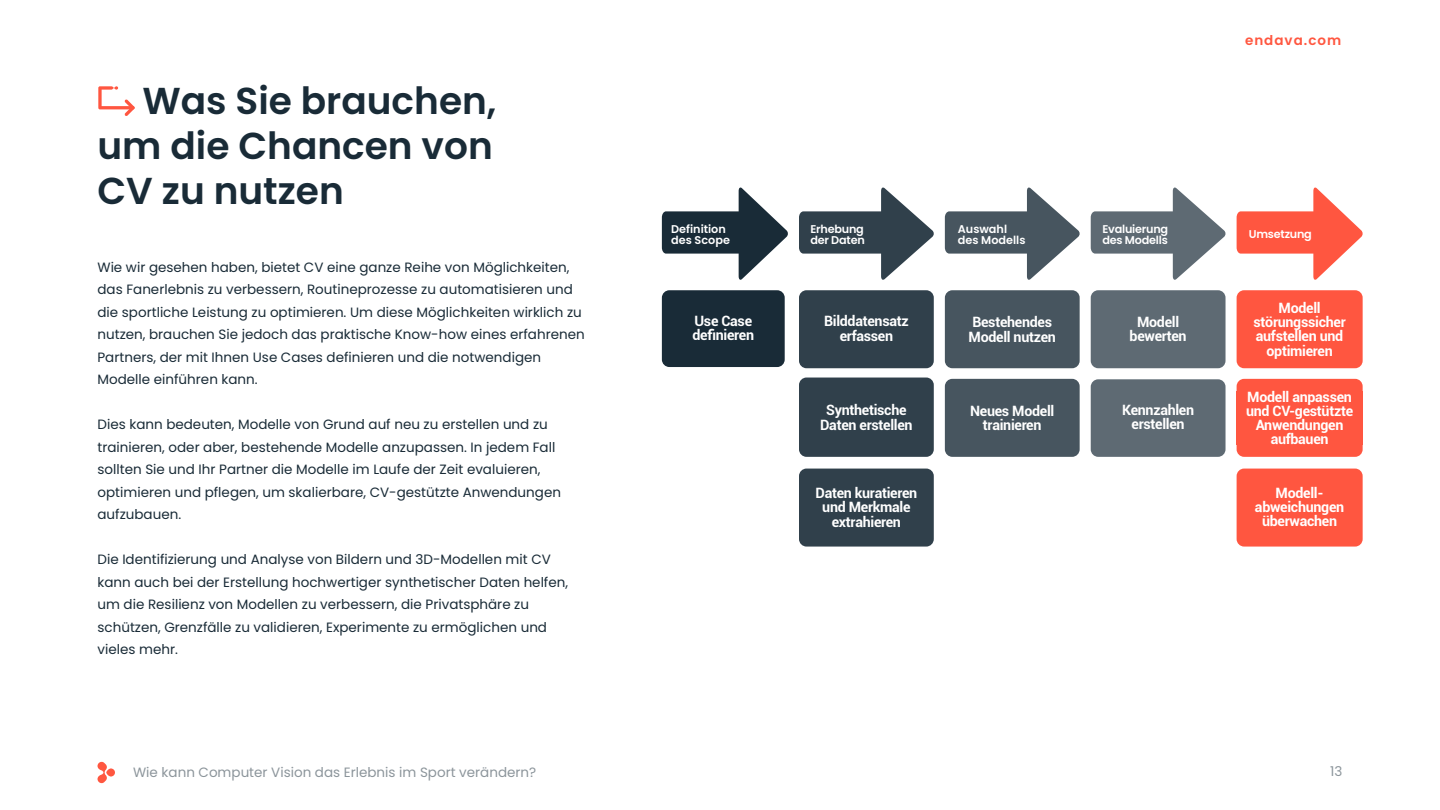
<style>
.page{position:relative;width:1440px;height:810px;background:#fff}
.page>*{position:absolute;margin:0;border:0;box-sizing:border-box;transform-origin:0 0}
.t1{font:700 37.5px/45px "Dava Sans";color:#192b37;text-align:justify}
.t2{font:700 14.25px/14.2px "Roboto";letter-spacing:-.02em;color:#fff;text-align:center}
.t3{font:13.5px/22.5px "Dava Sans";color:#192b37}
.t4{font:13.5px "Dava Sans";color:#8c959b}
.t5{font:700 13.5px "Dava Sans";letter-spacing:.075em;color:#ff5740}
.t6{font:700 11.25px/11.2px "Dava Sans";letter-spacing:-.02em;color:#fff}
.t7{font:700 11.25px/11.2px "Dava Sans";color:#fff}
</style>
<div class="page">
<svg style="left:97px;top:761px;width:18px;height:23px"></svg>
<svg style="left:662px;top:187px;width:126px;height:93px"></svg>
<div style="left:671px;top:221px;width:78px;height:23px;background:#192b37"></div>
<div style="left:662px;top:290px;width:123px;height:77px;background:#192b37;border-radius:8px"></div>
<svg style="left:1091px;top:187px;width:135px;height:93px"></svg>
<div style="left:1102px;top:221px;width:99px;height:23px;background:#5e6a73"></div>
<div style="left:1091px;top:290px;width:135px;height:78px;background:#5e6a73;border-radius:8px"></div>
<div style="left:1091px;top:379px;width:135px;height:78px;background:#5e6a73;border-radius:8px"></div>
<svg style="left:799px;top:187px;width:135px;height:93px"></svg>
<div style="left:810px;top:221px;width:65px;height:25px;background:#30404b"></div>
<div style="left:799px;top:290px;width:135px;height:78px;background:#30404b;border-radius:8px"></div>
<div style="left:799px;top:378px;width:135px;height:79px;background:#30404b;border-radius:8px"></div>
<div style="left:799px;top:469px;width:135px;height:78px;background:#30404b;border-radius:8px"></div>
<svg style="left:945px;top:187px;width:135px;height:93px"></svg>
<div style="left:958px;top:221px;width:75px;height:23px;background:#47555f"></div>
<div style="left:945px;top:290px;width:135px;height:78px;background:#47555f;border-radius:8px"></div>
<div style="left:945px;top:379px;width:135px;height:78px;background:#47555f;border-radius:8px"></div>
<svg style="left:1237px;top:187px;width:126px;height:93px"></svg>
<div style="left:1249px;top:226px;width:63px;height:12px;background:#ff5640"></div>
<div style="left:1237px;top:290px;width:126px;height:78px;background:#ff5640;border-radius:8px"></div>
<div style="left:1237px;top:379px;width:126px;height:78px;background:#ff5640;border-radius:8px"></div>
<div style="left:1237px;top:469px;width:126px;height:78px;background:#ff5640;border-radius:8px"></div>
<svg style="left:98px;top:86px;width:37px;height:30px"></svg>
<h1 class="t1" style="left:98px;top:79px;width:400px;text-indent:45px">Was Sie brauchen, um die Chancen von CV zu nutzen</h1>
<p class="t3" style="left:98px;top:256px;width:489px">Wie wir gesehen haben, bietet CV eine ganze Reihe von Möglichkeiten, das Fanerlebnis zu verbessern, Routineprozesse zu automatisieren und die sportliche Leistung zu optimieren. Um diese Möglichkeiten wirklich zu nutzen, brauchen Sie jedoch das praktische Know-how eines erfahrenen Partners, der mit Ihnen Use Cases definieren und die notwendigen Modelle einführen kann.</p>
<p class="t3" style="left:98px;top:413px;width:465px">Dies kann bedeuten, Modelle von Grund auf neu zu erstellen und zu trainieren, oder aber, bestehende Modelle anzupassen. In jedem Fall sollten Sie und Ihr Partner die Modelle im Laufe der Zeit evaluieren, optimieren und pflegen, um skalierbare, CV-gestützte Anwendungen aufzubauen.</p>
<p class="t3" style="left:98px;top:548px;width:472px">Die Identifizierung und Analyse von Bildern und 3D-Modellen mit CV kann auch bei der Erstellung hochwertiger synthetischer Daten helfen, um die Resilienz von Modellen zu verbessern, die Privatsphäre zu schützen, Grenzfälle zu validieren, Experimente zu ermöglichen und vieles mehr.</p>
<p class="t5" style="left:1245px;top:31px;width:98px">endava.com</p>
<p class="t7" style="left:671px;top:223px;width:60px">Definition des Scope</p>
<p class="t2" style="left:692px;top:313px;width:63px;text-align:left">Use Case definieren</p>
<p class="t6" style="left:810px;top:223px;width:56px">Erhebung der Daten</p>
<p class="t7" style="left:958px;top:223px;width:69px">Auswahl des Modells</p>
<p class="t6" style="left:1102px;top:223px;width:67px">Evaluierung des Modells</p>
<p class="t6" style="left:1249px;top:229px;width:65px">Umsetzung</p>
<p class="t2" style="left:824px;top:314px;width:86px">Bilddatensatz erfassen</p>
<p class="t2" style="left:820px;top:403px;width:94px">Synthetische<br>Daten erstellen</p>
<p class="t2" style="left:969px;top:315px;width:89px;text-align:left">Bestehendes<br>Modell nutzen</p>
<p class="t2" style="left:970px;top:403px;width:86px">Neues Modell trainieren</p>
<p class="t2" style="left:1130px;top:314px;width:59px">Modell bewerten</p>
<p class="t2" style="left:1122px;top:402px;width:74px">Kennzahlen erstellen</p>
<p class="t2" style="left:1254px;top:300px;width:94px">Modell störungssicher aufstellen und optimieren</p>
<p class="t2" style="left:1246px;top:389px;width:109px">Modell anpassen und CV-gestützte<br>Anwendungen aufbauen</p>
<p class="t2" style="left:816px;top:485px;width:103px">Daten kuratieren und Merkmale extrahieren</p>
<p class="t2" style="left:1255px;top:485px;width:91px">Modell&shy;abweichungen überwachen</p>
<p class="t4" style="left:133px;top:764px;width:405px">Wie kann Computer Vision das Erlebnis im Sport verändern?</p>
<p class="t4" style="left:1330px;top:763px;width:14px">13</p>
</div>
